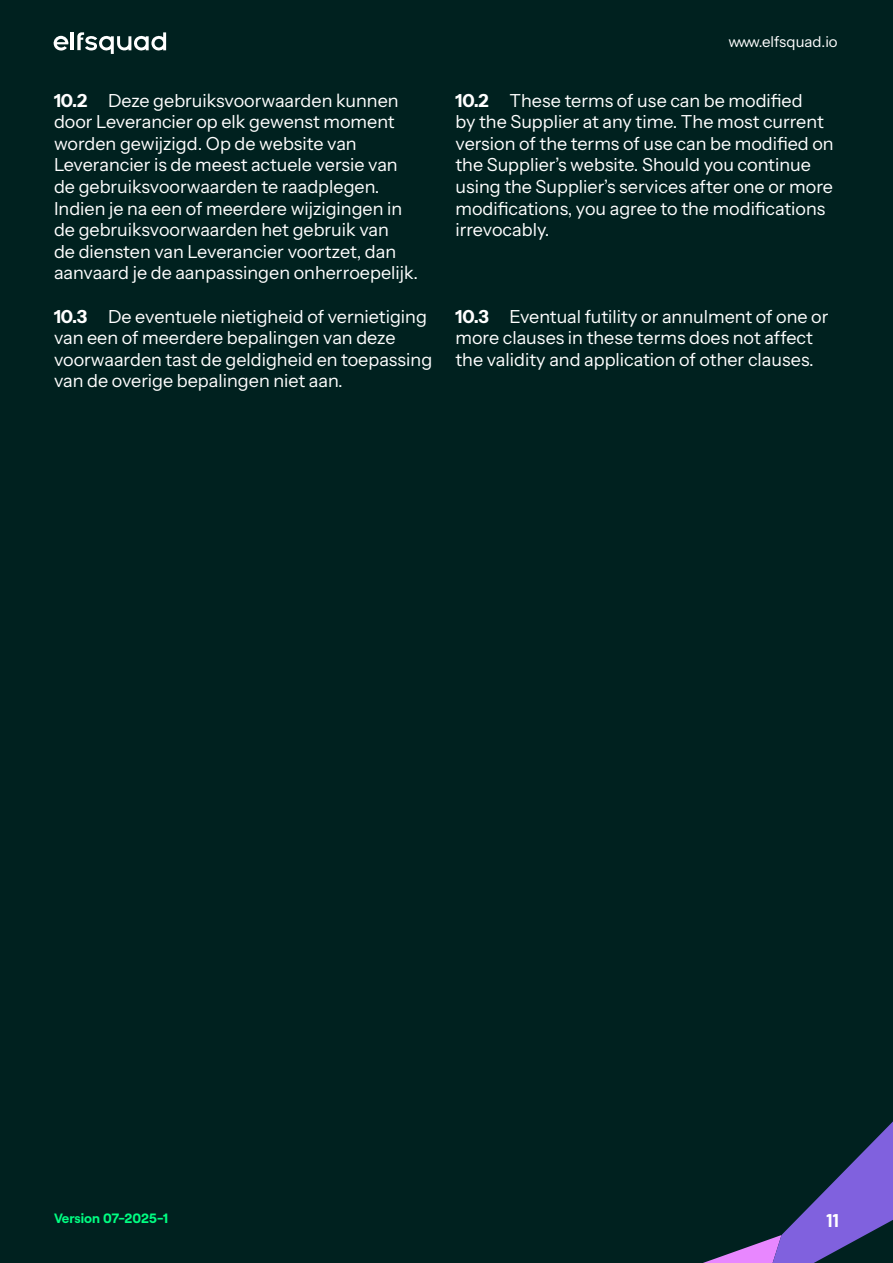
<style>
.page{position:relative;width:893px;height:1263px;background:#00211f}
.page>*{position:absolute;margin:0;border:0;box-sizing:border-box;transform-origin:0 0}
.t1{font:18px/21.6px "Instrument Sans";color:#fff}
.t2{font:700 18px "Barlow";color:#fff}
.t3{font:15px "Instrument Sans";color:#fff}
.t4{font:700 13.5px "Roobert";color:#00ff82}
</style>
<div class="page">
<svg style="left:703px;top:1121px;width:190px;height:142px"></svg>
<svg style="left:54px;top:36px;width:15px;height:15px"></svg>
<svg style="left:77px;top:32px;width:89px;height:22px"></svg>
<hr style="left:71px;top:32px;width:3px;height:18px;background:#fff">
<p class="t1" style="left:54px;top:90px;width:365px">10.2 Deze gebruiksvoorwaarden kunnen door Leverancier op elk gewenst moment worden gewijzigd. Op de website van Leverancier is de meest actuele versie van de gebruiksvoorwaarden te raadplegen.<br>Indien je na een of meerdere wijzigingen in de gebruiksvoorwaarden het gebruik van<br>de diensten van Leverancier voortzet, dan aanvaard je de aanpassingen onherroepelijk.</p>
<p class="t1" style="left:54px;top:306px;width:380px">10.3 De eventuele nietigheid of vernietiging van een of meerdere bepalingen van deze voorwaarden tast de geldigheid en toepassing van de overige bepalingen niet aan.</p>
<p class="t3" style="left:729px;top:32px;width:111px">www.elfsquad.io</p>
<p class="t1" style="left:455px;top:90px;width:380px">10.2 These terms of use can be modified<br>by the Supplier at any time. The most current version of the terms of use can be modified on the Supplier’s website. Should you continue using the Supplier’s services after one or more modifications, you agree to the modifications irrevocably.</p>
<p class="t1" style="left:455px;top:306px;width:374px">10.3 Eventual futility or annulment of one or more clauses in these terms does not affect the validity and application of other clauses.</p>
<p class="t4" style="left:54px;top:1208px;width:116px">Version 07-2025-1</p>
<p class="t2" style="left:826px;top:1207px;width:14px">11</p>
</div>
